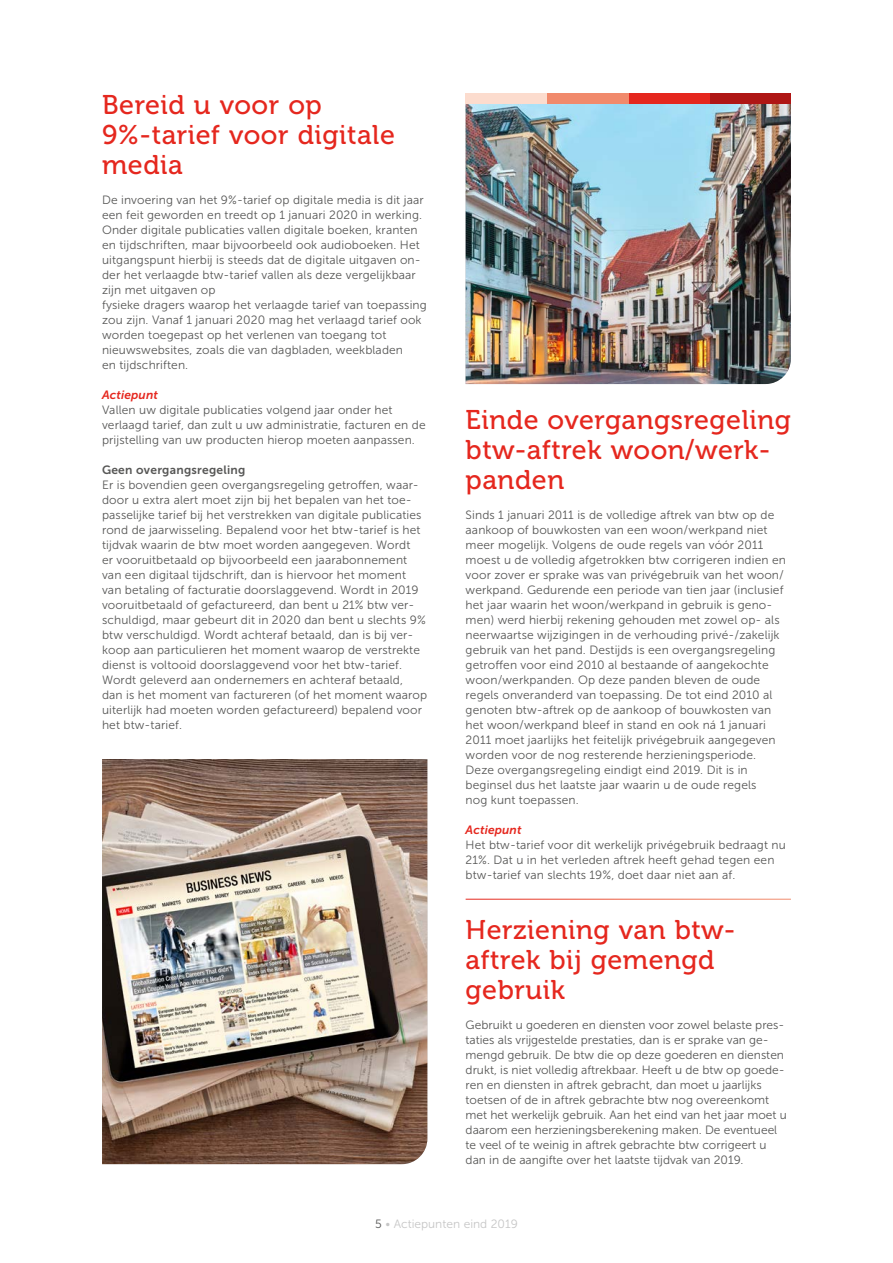
<style>
.page{position:relative;width:893px;height:1263px;background:#fff}
.page>*{position:absolute;margin:0;border:0;box-sizing:border-box;transform-origin:0 0}
.t1{font:27px/30px "Museo 500";letter-spacing:.02em;color:#e5271e}
.t2{font:12px/15px "Museo Sans 300";letter-spacing:.01em;color:#575756}
.t3{font:12px "Museo Sans 300";color:#c6c6c6}
.t4{font:12px "Museo Sans 700";letter-spacing:.02em;color:#575756}
.t5{font:italic 12px "Museo Sans 700";letter-spacing:.01em;color:#e5271e}
.s1{color:#575756}
</style>
<div class="page">
<img style="left:466px;top:104px;width:325px;height:280px">
<div style="left:710px;top:94px;width:81px;height:10px;background:#af1615"></div>
<div style="left:628px;top:94px;width:82px;height:10px;background:#e5271e"></div>
<div style="left:547px;top:94px;width:81px;height:10px;background:#f18a6c"></div>
<div style="left:466px;top:94px;width:81px;height:10px;background:#fcdcce"></div>
<img style="left:102px;top:759px;width:325px;height:405px">
<h1 class="t1" style="left:102px;top:90px;width:294px">Bereid u voor op<br>9%-tarief voor digitale media</h1>
<p class="t2" style="left:102px;top:192px;width:326px">De invoering van het 9%-tarief op digitale media is dit jaar een feit geworden en treedt op 1 januari 2020 in werking.<br>Onder digitale publicaties vallen digitale boeken, kranten en tijdschriften, maar bijvoorbeeld ook audioboeken. Het uitgangspunt hierbij is steeds dat de digitale uitgaven on&shy;der het verlaagde btw-tarief vallen als deze vergelijkbaar zijn met uitgaven op<br>fysieke dragers waarop het verlaagde tarief van toepassing zou zijn. Vanaf 1 januari 2020 mag het verlaagd tarief ook worden toegepast op het verlenen van toegang tot nieuwswebsites, zoals die van dagbladen, weekbladen<br>en tijdschriften.</p>
<p class="t5" style="left:102px;top:388px;width:57px">Actiepunt</p>
<p class="t2" style="left:102px;top:402px;width:325px">Vallen uw digitale publicaties volgend jaar onder het verlaagd tarief, dan zult u uw administratie, facturen en de prijstelling van uw producten hierop moeten aanpassen.</p>
<p class="t4" style="left:102px;top:463px;width:145px">Geen overgangsregeling</p>
<p class="t2" style="left:102px;top:477px;width:327px">Er is bovendien geen overgangsregeling getroffen, waar&shy;door u extra alert moet zijn bij het bepalen van het toe&shy;passelijke tarief bij het verstrekken van digitale publicaties rond de jaarwisseling. Bepalend voor het btw-tarief is het tijdvak waarin de btw moet worden aangegeven. Wordt<br>er vooruitbetaald op bijvoorbeeld een jaarabonnement van een digitaal tijdschrift, dan is hiervoor het moment van betaling of facturatie doorslaggevend. Wordt in 2019 vooruitbetaald of gefactureerd, dan bent u 21% btw ver&shy;schuldigd, maar gebeurt dit in 2020 dan bent u slechts 9% btw verschuldigd. Wordt achteraf betaald, dan is bij ver&shy;koop aan particulieren het moment waarop de verstrekte dienst is voltooid doorslaggevend voor het btw-tarief.<br>Wordt geleverd aan ondernemers en achteraf betaald,<br>dan is het moment van factureren (of het moment waarop uiterlijk had moeten worden gefactureerd) bepalend voor het btw-tarief.</p>
<h1 class="t1" style="left:466px;top:405px;width:327px">Einde overgangsregeling btw-aftrek woon/werk&shy;panden</h1>
<p class="t2" style="left:466px;top:507px;width:322px">Sinds 1 januari 2011 is de volledige aftrek van btw op de aankoop of bouwkosten van een woon/werkpand niet meer mogelijk. Volgens de oude regels van vóór 2011 moest u de volledig afgetrokken btw corrigeren indien en voor zover er sprake was van privégebruik van het woon/ werkpand. Gedurende een periode van tien jaar (inclusief het jaar waarin het woon/werkpand in gebruik is geno&shy;men) werd hierbij rekening gehouden met zowel op- als neerwaartse wijzigingen in de verhouding privé-/zakelijk gebruik van het pand. Destijds is een overgangsregeling getroffen voor eind 2010 al bestaande of aangekochte woon/werkpanden. Op deze panden bleven de oude regels onveranderd van toepassing. De tot eind 2010 al genoten btw-aftrek op de aankoop of bouwkosten van het woon/werkpand bleef in stand en ook ná 1 januari 2011 moet jaarlijks het feitelijk privégebruik aangegeven worden voor de nog resterende herzieningsperiode.<br>Deze overgangsregeling eindigt eind 2019. Dit is in beginsel dus het laatste jaar waarin u de oude regels<br>nog kunt toepassen.</p>
<p class="t5" style="left:466px;top:823px;width:57px">Actiepunt</p>
<p class="t2" style="left:466px;top:837px;width:322px">Het btw-tarief voor dit werkelijk privégebruik bedraagt nu<br>21%. Dat u in het verleden aftrek heeft gehad tegen een btw-tarief van slechts 19%, doet daar niet aan af.</p>
<h1 class="t1" style="left:466px;top:915px;width:268px">Herziening van btw&shy;aftrek bij gemengd gebruik</h1>
<p class="t2" style="left:466px;top:1017px;width:323px">Gebruikt u goederen en diensten voor zowel belaste pres&shy;taties als vrijgestelde prestaties, dan is er sprake van ge&shy;mengd gebruik. De btw die op deze goederen en diensten drukt, is niet volledig aftrekbaar. Heeft u de btw op goede&shy;ren en diensten in aftrek gebracht, dan moet u jaarlijks toetsen of de in aftrek gebrachte btw nog overeenkomt met het werkelijk gebruik. Aan het eind van het jaar moet u daarom een herzieningsberekening maken. De eventueel te veel of te weinig in aftrek gebrachte btw corrigeert u dan in de aangifte over het laatste tijdvak van 2019.</p>
<p class="t3" style="left:375px;top:1218px;width:144px"><span class="s1">5</span> • Actiepunten eind 2019</p>
</div>
